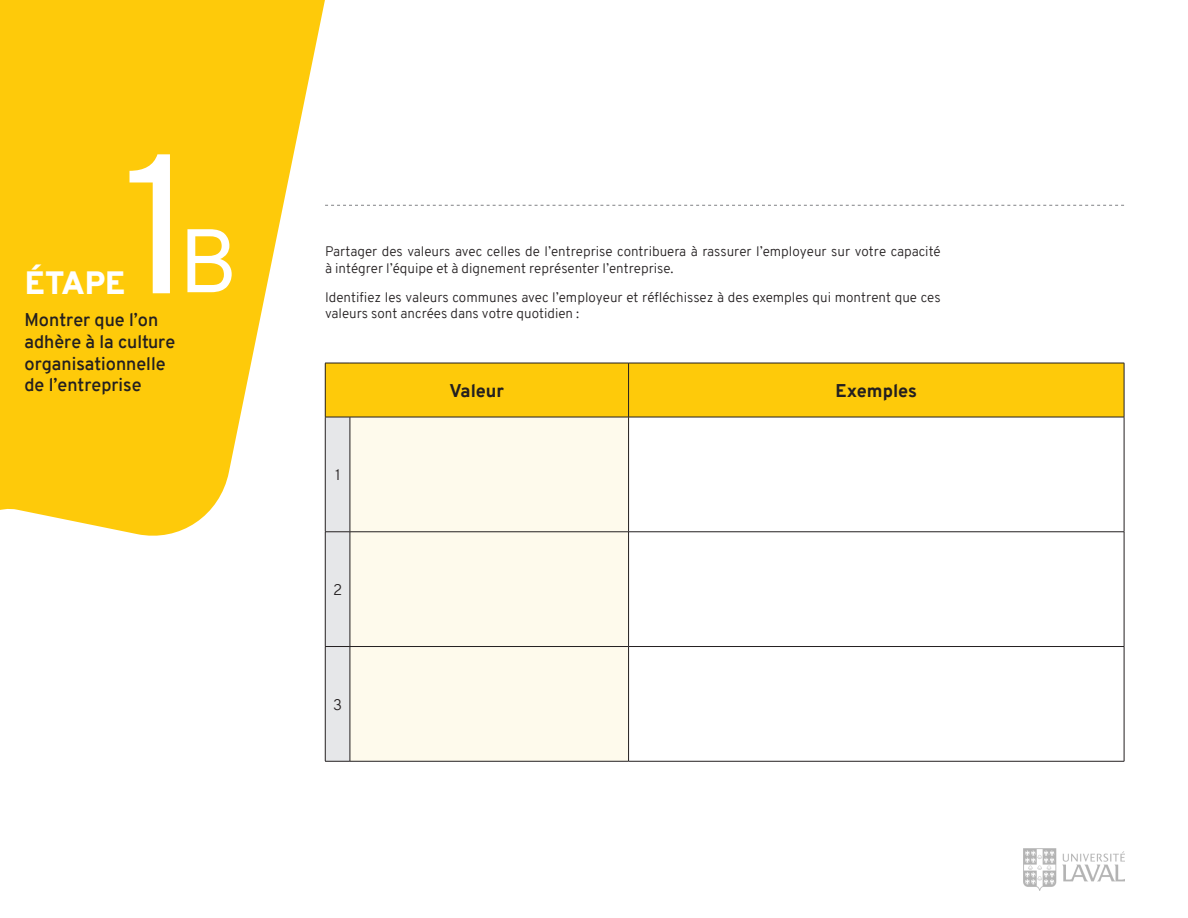
<style>
.page{position:relative;width:1188px;height:918px;background:#fff}
.page>*{position:absolute;margin:0;border:0;box-sizing:border-box;transform-origin:0 0}
.t1{font:198.45px "Overpass";color:#fff}
.t2{font:90px "Overpass";color:#fff}
.t3{font:900 31.5px "Overpass";letter-spacing:.005em;color:#fff}
.t4{font:600 18px/21.6px "Overpass";color:#231f20}
.t5{font:800 18px "Overpass";color:#231f20}
.t6{font:300 15px "Overpass";color:#231f20}
.t7{font:300 13.5px/16.2px "Overpass";color:#231f20}
</style>
<div class="page">
<div style="left:325px;top:363px;width:304px;height:54px;background:#feca0a"></div>
<div style="left:629px;top:363px;width:495px;height:54px;background:#feca0a"></div>
<div style="left:351px;top:418px;width:277px;height:343px;background:#fefaec"></div>
<svg style="left:332px;top:363px;width:18px;height:1px"></svg>
<hr style="left:350px;top:363px;width:279px;height:1px;background:#231f20">
<hr style="left:629px;top:363px;width:495px;height:1px;background:#231f20">
<hr style="left:628px;top:363px;width:1px;height:54px;background:#231f20">
<hr style="left:1124px;top:363px;width:1px;height:54px;background:#231f20">
<hr style="left:350px;top:417px;width:279px;height:1px;background:#231f20">
<hr style="left:350px;top:417px;width:1px;height:115px;background:#231f20">
<hr style="left:629px;top:417px;width:495px;height:1px;background:#231f20">
<hr style="left:628px;top:417px;width:1px;height:115px;background:#231f20">
<hr style="left:1124px;top:417px;width:1px;height:115px;background:#231f20">
<hr style="left:350px;top:532px;width:279px;height:1px;background:#231f20">
<hr style="left:350px;top:532px;width:1px;height:114px;background:#231f20">
<hr style="left:629px;top:532px;width:495px;height:1px;background:#231f20">
<hr style="left:628px;top:532px;width:1px;height:114px;background:#231f20">
<hr style="left:1124px;top:532px;width:1px;height:114px;background:#231f20">
<hr style="left:350px;top:646px;width:279px;height:1px;background:#231f20">
<hr style="left:350px;top:647px;width:1px;height:114px;background:#231f20">
<hr style="left:629px;top:646px;width:495px;height:1px;background:#231f20">
<hr style="left:628px;top:647px;width:1px;height:114px;background:#231f20">
<hr style="left:1124px;top:647px;width:1px;height:114px;background:#231f20">
<svg style="left:325px;top:417px;width:25px;height:345px;background:#dbdbdd"></svg>
<hr style="left:350px;top:761px;width:279px;height:1px;background:#231f20">
<hr style="left:629px;top:761px;width:495px;height:1px;background:#231f20">
<svg style="left:0;top:0;width:332px;height:562px;fill:#feca0a"></svg>
<svg style="left:325px;top:205px;width:799px;height:1px"></svg>
<img style="left:1024px;top:849px;width:100px;height:41px">
<p class="t1" style="left:122px;top:83px;width:76px">1</p>
<p class="t3" style="left:25px;top:261px;width:102px">ÉTAPE</p>
<p class="t4" style="left:25px;top:309px;width:152px">Montrer que l’on adhère à la culture organisationnelle de l’entreprise</p>
<p class="t2" style="left:179px;top:197px;width:61px">B</p>
<p class="t7" style="left:325px;top:244px;width:617px">Partager des valeurs avec celles de l’entreprise contribuera à rassurer l’employeur sur votre capacité à intégrer l’équipe et à dignement représenter l’entreprise.</p>
<p class="t7" style="left:325px;top:290px;width:617px">Identifiez les valeurs communes avec l’employeur et réfléchissez à des exemples qui montrent que ces valeurs sont ancrées dans votre quotidien :</p>
<p class="t6" style="left:335px;top:464px;width:7px">1</p>
<p class="t6" style="left:333px;top:579px;width:11px">2</p>
<p class="t6" style="left:333px;top:694px;width:10px">3</p>
<p class="t5" style="left:450px;top:378px;width:56px">Valeur</p>
<p class="t5" style="left:836px;top:378px;width:83px">Exemples</p>
</div>
